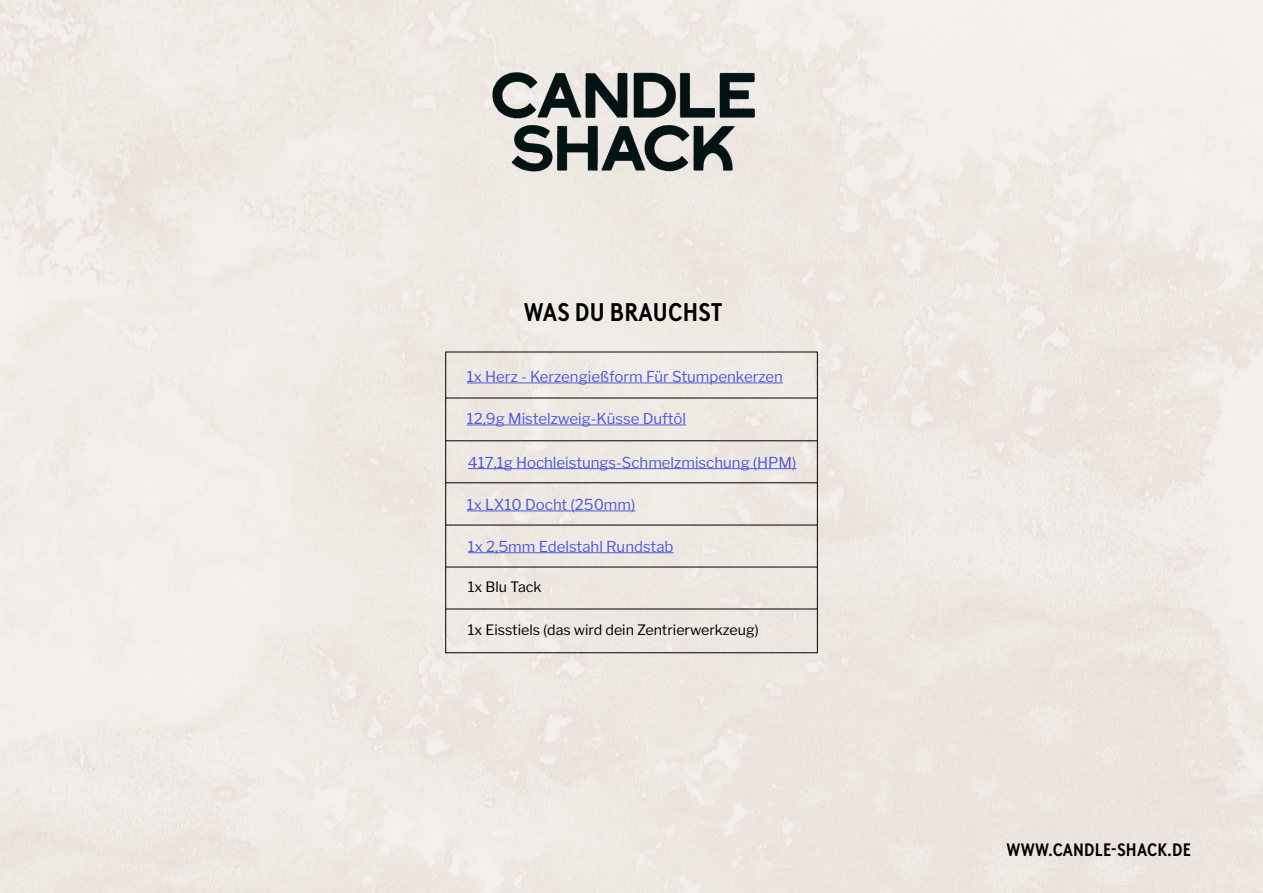
<style>
.page{position:relative;width:1263px;height:893px;background:#efe9e4}
.page>*{position:absolute;margin:0;border:0;box-sizing:border-box;transform-origin:0 0}
.t1{font:700 25.5px "Brown Cond LL";letter-spacing:.01em;color:#000}
.t2{font:700 18px "Brown Cond LL";letter-spacing:.01em;color:#000}
.t3{font:15px "Libre Franklin";color:#4f5cd6}
.t4{font:14.25px "Libre Franklin";color:#000}
</style>
<div class="page">
<img style="left:492px;top:73px;width:262px;height:98px">
<hr style="left:445px;top:398px;width:372px;height:1px;background:#000">
<hr style="left:467px;top:383px;width:316px;height:1px;background:#4f5cd6">
<hr style="left:467px;top:425px;width:219px;height:1px;background:#4f5cd6">
<hr style="left:445px;top:440px;width:372px;height:1px;background:#000">
<hr style="left:445px;top:482px;width:372px;height:1px;background:#000">
<hr style="left:467px;top:510px;width:168px;height:1px;background:#4f5cd6">
<hr style="left:468px;top:468px;width:328px;height:1px;background:#4f5cd6">
<hr style="left:468px;top:552px;width:206px;height:1px;background:#4f5cd6">
<hr style="left:445px;top:525px;width:372px;height:1px;background:#000">
<hr style="left:445px;top:567px;width:372px;height:1px;background:#000">
<hr style="left:445px;top:609px;width:372px;height:1px;background:#000">
<h1 class="t1" style="left:524px;top:292px;width:200px">WAS DU BRAUCHST</h1>
<p class="t3" style="left:467px;top:365px;width:318px">1x Herz - Kerzengießform Für Stumpenkerzen</p>
<p class="t3" style="left:467px;top:407px;width:221px">12,9g Mistelzweig-Küsse Duftöl</p>
<p class="t3" style="left:468px;top:450px;width:330px">417,1g Hochleistungs-Schmelzmischung (HPM)</p>
<p class="t3" style="left:467px;top:493px;width:170px">1x LX10 Docht (250mm)</p>
<p class="t3" style="left:468px;top:534px;width:207px">1x 2,5mm Edelstahl Rundstab</p>
<p class="t4" style="left:468px;top:575px;width:75px">1x Blu Tack</p>
<p class="t4" style="left:468px;top:619px;width:292px">1x Eisstiels (das wird dein Zentrierwerkzeug)</p>
<p class="t2" style="left:1007px;top:836px;width:186px">WWW.CANDLE-SHACK.DE</p>
</div>
